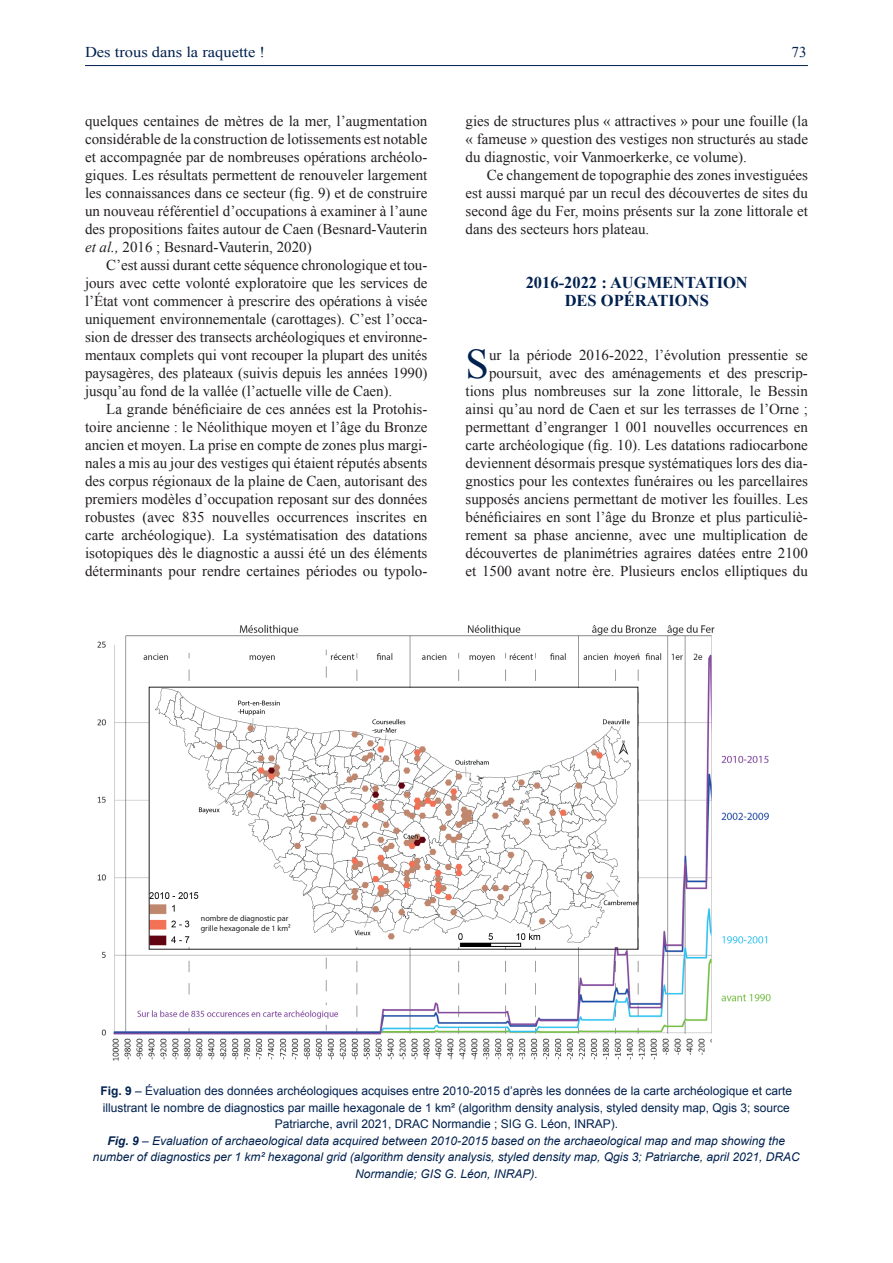
<style>
.page{position:relative;width:893px;height:1263px;background:#fff}
.page>*{position:absolute;margin:0;border:0;box-sizing:border-box;transform-origin:0 0}
.t1{font:42.15px "Times New Roman";color:#00214f}
.t2{font:700 16.5px/18px "Times New Roman";color:#00214f;text-align:center}
.t3{font:15px/18px "Times New Roman";color:#231f20;text-align:justify}
.t4{font:15px "Times New Roman";color:#00214f;scale:1.1 1}
.t5{font:15px "Times New Roman";color:#00214f}
.t6{font:12px/16.5px "Arial";color:#00214f;text-align:center}
.t7{font:8.1px/9.8px "Myriad Pro";color:#231f20}
.s1{font-style:italic}
.s2{font-weight:700}
.s3{font-weight:700;font-style:italic}
</style>
<div class="page">
<hr style="left:85px;top:65px;width:723px;height:1px;background:#00214f">
<img style="left:97px;top:624px;width:674px;height:436px">
<img style="left:151px;top:689px;width:485px;height:257px">
<div style="left:195px;top:913px;width:104px;height:21px;background:#fff"></div>
<p class="t4" style="left:85px;top:42px;width:165px">Des trous dans la raquette !</p>
<p class="t5" style="left:792px;top:42px;width:16px">73</p>
<p class="t3" style="left:85px;top:112px;width:344px">quelques centaines de mètres de la mer, l’augmentation considérable de la construction de lotissements est notable et accompagnée par de nombreuses opérations archéolo&shy;giques. Les résultats permettent de renouveler largement les connaissances dans ce secteur (fig. 9) et de construire un nouveau référentiel d’occupations à examiner à l’aune des propositions faites autour de Caen (Besnard-Vauterin <span class="s1">et al.,</span> 2016 ; Besnard-Vauterin, 2020)</p>
<p class="t3" style="left:85px;top:256px;width:344px;text-indent:21px">C’est aussi durant cette séquence chronologique et tou&shy;jours avec cette volonté exploratoire que les services de l’État vont commencer à prescrire des opérations à visée uniquement environnementale (carottages). C’est l’occa&shy;sion de dresser des transects archéologiques et environne&shy;mentaux complets qui vont recouper la plupart des unités paysagères, des plateaux (suivis depuis les années 1990) jusqu’au fond de la vallée (l’actuelle ville de Caen).</p>
<p class="t3" style="left:85px;top:400px;width:344px;text-indent:21px">La grande bénéficiaire de ces années est la Protohis&shy;toire ancienne : le Néolithique moyen et l’âge du Bronze ancien et moyen. La prise en compte de zones plus margi&shy;nales a mis au jour des vestiges qui étaient réputés absents des corpus régionaux de la plaine de Caen, autorisant des premiers modèles d’occupation reposant sur des données robustes (avec 835 nouvelles occurrences inscrites en carte archéologique). La systématisation des datations isotopiques dès le diagnostic a aussi été un des éléments déterminants pour rendre certaines périodes ou typolo-</p>
<p class="t3" style="left:466px;top:112px;width:344px">gies de structures plus « attractives » pour une fouille (la « fameuse » question des vestiges non structurés au stade du diagnostic, voir Vanmoerkerke, ce volume).</p>
<p class="t3" style="left:466px;top:166px;width:344px;text-indent:21px">Ce changement de topographie des zones investiguées est aussi marqué par un recul des découvertes de sites du second âge du Fer, moins présents sur la zone littorale et dans des secteurs hors plateau.</p>
<p class="t2" style="left:526px;top:273px;width:224px">2016-2022 : AUGMENTATION<br>DES OPÉRATIONS</p>
<h1 class="t1" style="left:466px;top:336px;width:25px">S</h1>
<p class="t3" style="left:466px;top:346px;width:344px;text-align:right">ur la période 2016-2022, l’évolution pressentie se poursuit, avec des aménagements et des prescrip&shy;tions plus nombreuses sur la zone littorale, le Bessin ainsi qu’au nord de Caen et sur les terrasses de l’Orne ; permettant d’engranger 1 001 nouvelles occurrences en carte archéologique (fig. 10). Les datations radiocarbone deviennent désormais presque systématiques lors des dia&shy;gnostics pour les contextes funéraires ou les parcellaires supposés anciens permettant de motiver les fouilles. Les bénéficiaires en sont l’âge du Bronze et plus particuliè&shy;rement sa phase ancienne, avec une multiplication de découvertes de planimétries agraires datées entre 2100 et 1500 avant notre ère. Plusieurs enclos elliptiques du</p>
<p class="t7" style="left:201px;top:913px;width:91px">nombre de diagnostic par grille hexagonale de 1 km²</p>
<p class="t6" style="left:93px;top:1083px;width:708px"><span class="s2">Fig. 9</span> – Évaluation des données archéologiques acquises entre 2010-2015 d’après les données de la carte archéologique et carte illustrant le nombre de diagnostics par maille hexagonale de 1 km² (algorithm density analysis, styled density map, Qgis 3; source Patriarche, avril 2021, DRAC Normandie ; SIG G. Léon, INRAP).<br><span class="s3">Fig. 9</span> <span class="s1">– Evaluation of archaeological data acquired between 2010-2015 based on the archaeological map and map showing the number of diagnostics per 1 km² hexagonal grid (algorithm density analysis, styled density map, Qgis 3; Patriarche, april 2021, DRAC Normandie; GIS G. Léon, INRAP).</span></p>
</div>
